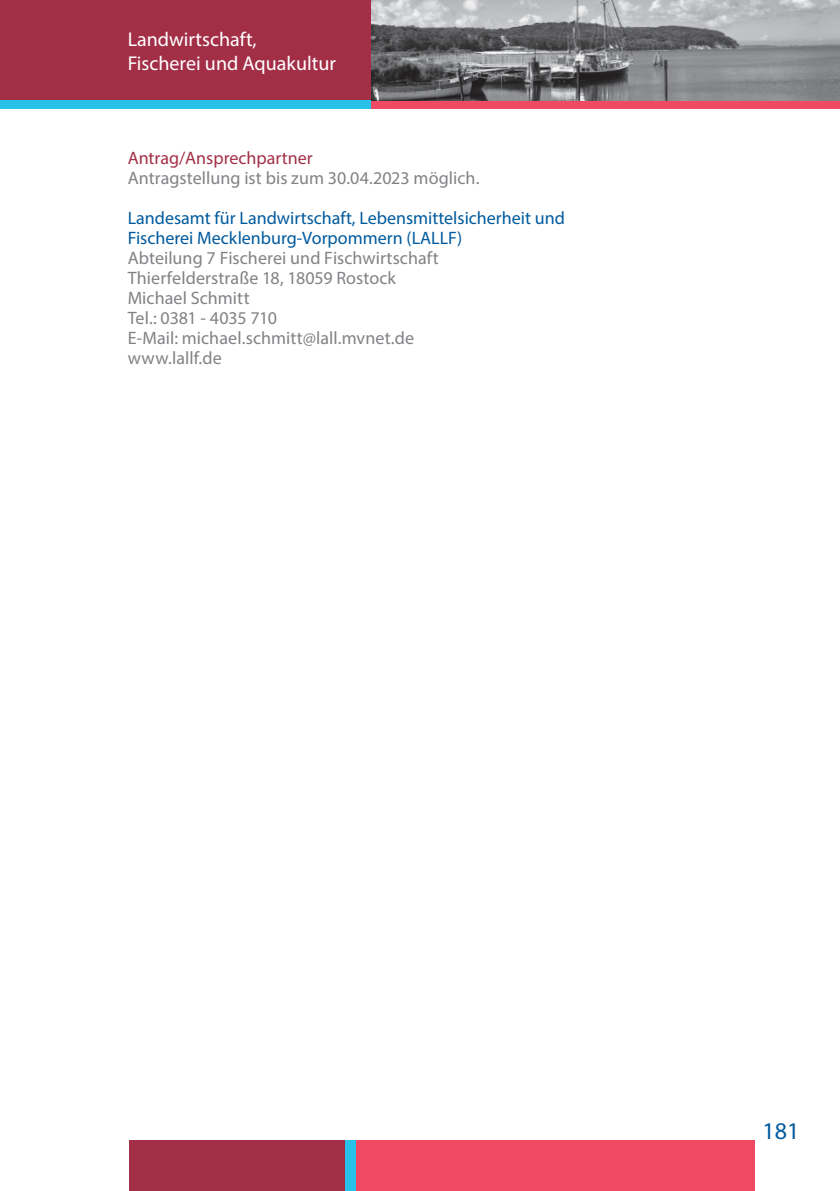
<style>
.page{position:relative;width:840px;height:1191px;background:#fff}
.page>*{position:absolute;margin:0;border:0;box-sizing:border-box;transform-origin:0 0}
.t1{font:24px "Myriad Pro";color:#015a9d}
.t2{font:20px/24px "Myriad Pro";color:#fff}
.t3{font:18px/20px "Myriad Pro";letter-spacing:.005em;color:#808285}
.t4{font:18px/20px "Myriad Pro";color:#015a9d}
.t5{font:18px "Myriad Pro";color:#a32f47}
</style>
<div class="page">
<div style="left:0;top:0;width:839px;height:105px;background:#a32f47"></div>
<div style="left:0;top:101px;width:371px;height:8px;background:#28c1e8"></div>
<div style="left:342px;top:1140px;width:19px;height:51px;background:#28c1e8"></div>
<div style="left:129px;top:1140px;width:215px;height:51px;background:#a32f47"></div>
<div style="left:356px;top:1139px;width:398px;height:52px;background:#ef4963"></div>
<div style="left:371px;top:101px;width:468px;height:8px;background:#ef4963"></div>
<img style="left:371px;top:0;width:468px;height:101px">
<p class="t2" style="left:128px;top:27px;width:210px">Landwirtschaft,<br>Fischerei und Aquakultur</p>
<p class="t5" style="left:128px;top:147px;width:186px">Antrag/Ansprechpartner</p>
<p class="t3" style="left:128px;top:167px;width:353px">Antragstellung ist bis zum 30.04.2023 möglich.</p>
<p class="t4" style="left:128px;top:207px;width:438px">Landesamt für Landwirtschaft, Lebensmittelsicherheit und<br>Fischerei Mecklenburg-Vorpommern (LALLF)</p>
<p class="t3" style="left:128px;top:247px;width:312px">Abteilung 7 Fischerei und Fischwirtschaft<br>Thierfelderstraße 18, 18059 Rostock<br>Michael Schmitt<br>Tel.: 0381 - 4035 710<br>E-Mail: michael.schmitt@lall.mvnet.de www.lallf.de</p>
<h1 class="t1" style="left:762px;top:1116px;width:38px">181</h1>
</div>
